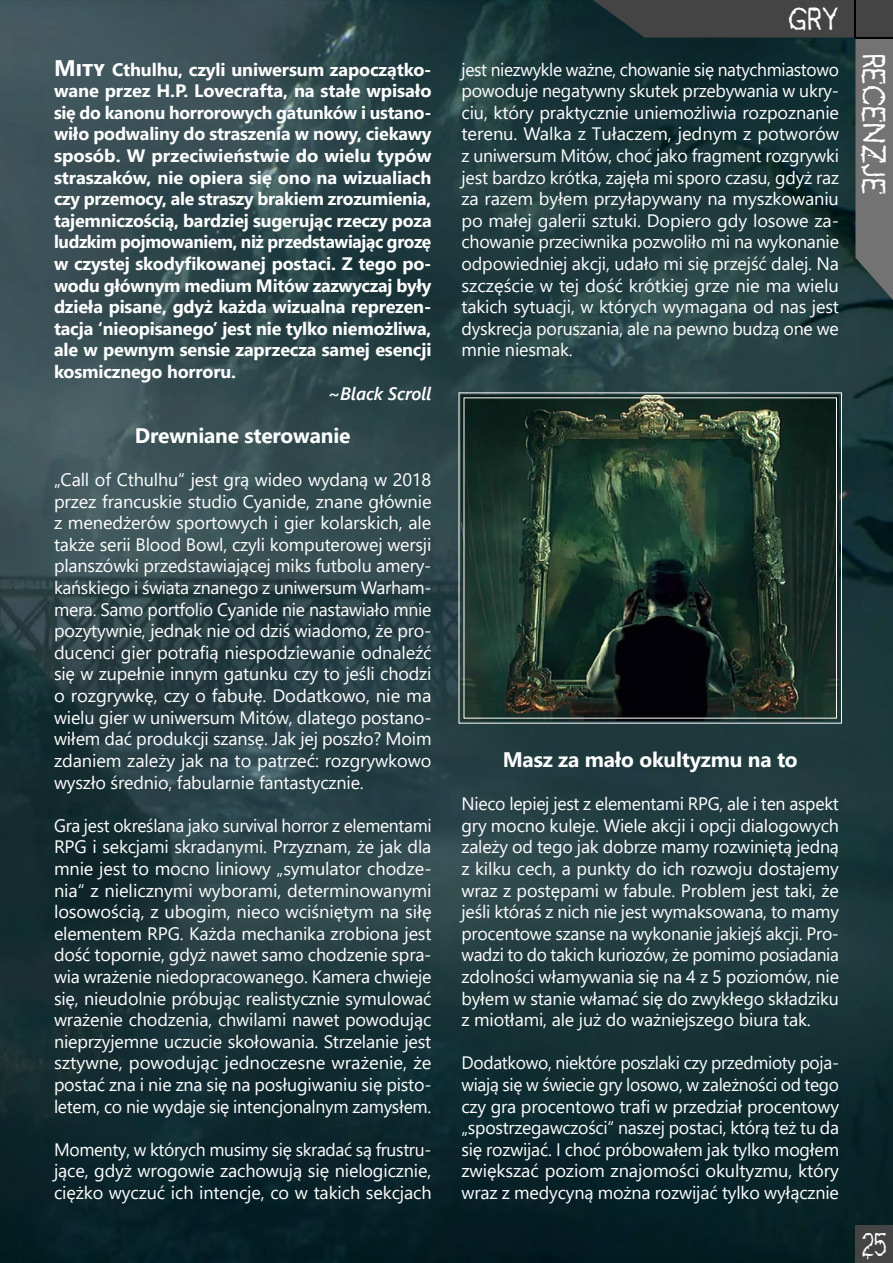
<style>
.page{position:relative;width:893px;height:1263px;background:#fff}
.page>*{position:absolute;margin:0;border:0;box-sizing:border-box;transform-origin:0 0}
.t1{font:30px "Bloodgutter 2000";color:#fff}
.t2{font:28.8px "Bloodgutter 2000";color:#fff;scale:.83 1}
.t3{font:700 21px "Segoe UI";letter-spacing:-.01em;color:#fff}
.t4{font:18px/21.6px "Segoe UI";letter-spacing:-.01em;color:#fff;text-align:justify}
.t5{font:700 18px/21.6px "Segoe UI";letter-spacing:-.01em;color:#fff;text-align:justify}
.t6{font:italic 600 18px "Segoe UI";letter-spacing:-.01em;color:#fff}
.s1{font-size:22.5px}
</style>
<div class="page">
<img style="left:0;top:0;width:893px;height:1263px">
<svg style="left:458px;top:392px;width:384px;height:332px;background:#24392e"></svg>
<svg style="left:593px;top:0;width:300px;height:300px;background:#263c3f"></svg>
<div style="left:855px;top:1225px;width:38px;height:38px;background:#444"></div>
<hr style="left:855px;top:37px;width:38px;height:1px;background:#000">
<hr style="left:855px;top:0;width:1px;height:38px;background:#000">
<p class="t5" style="left:54px;top:57px;width:379px"><span class="s1">Mity</span> Cthulhu, czyli uniwersum zapoczątko&shy;wane przez H.P. Lovecrafta, na stałe wpisało się do kanonu horrorowych gatunków i ustano&shy;wiło podwaliny do straszenia w nowy, ciekawy sposób. W przeciwieństwie do wielu typów straszaków, nie opiera się ono na wizualiach czy przemocy, ale straszy brakiem zrozumienia, tajemniczością, bardziej sugerując rzeczy poza ludzkim pojmowaniem, niż przedstawiając grozę w czystej skodyfikowanej postaci. Z tego po&shy;wodu głównym medium Mitów zazwyczaj były dzieła pisane, gdyż każda wizualna reprezen&shy;tacja ‘nieopisanego’ jest nie tylko niemożliwa, ale w pewnym sensie zaprzecza samej esencji kosmicznego horroru.</p>
<p class="t6" style="left:328px;top:376px;width:105px">~Black Scroll</p>
<p class="t3" style="left:135px;top:416px;width:217px">Drewniane sterowanie</p>
<p class="t4" style="left:54px;top:467px;width:379px">„Call of Cthulhu“ jest grą wideo wydaną w 2018 przez francuskie studio Cyanide, znane głównie z menedżerów sportowych i gier kolarskich, ale także serii Blood Bowl, czyli komputerowej wersji planszówki przedstawiającej miks futbolu amery&shy;kańskiego i świata znanego z uniwersum Warham&shy;mera. Samo portfolio Cyanide nie nastawiało mnie pozytywnie, jednak nie od dziś wiadomo, że pro&shy;ducenci gier potrafią niespodziewanie odnaleźć się w zupełnie innym gatunku czy to jeśli chodzi o rozgrywkę, czy o fabułę. Dodatkowo, nie ma wielu gier w uniwersum Mitów, dlatego postano&shy;wiłem dać produkcji szansę. Jak jej poszło? Moim zdaniem zależy jak na to patrzeć: rozgrywkowo wyszło średnio, fabularnie fantastycznie.</p>
<p class="t4" style="left:54px;top:813px;width:379px">Gra jest określana jako survival horror z elementami RPG i sekcjami skradanymi. Przyznam, że jak dla mnie jest to mocno liniowy „symulator chodze&shy;nia“ z nielicznymi wyborami, determinowanymi losowością, z ubogim, nieco wciśniętym na siłę elementem RPG. Każda mechanika zrobiona jest dość topornie, gdyż nawet samo chodzenie spra&shy;wia wrażenie niedopracowanego. Kamera chwieje się, nieudolnie próbując realistycznie symulować wrażenie chodzenia, chwilami nawet powodując nieprzyjemne uczucie skołowania. Strzelanie jest sztywne, powodując jednoczesne wrażenie, że postać zna i nie zna się na posługiwaniu się pisto&shy;letem, co nie wydaje się intencjonalnym zamysłem.</p>
<p class="t4" style="left:54px;top:1137px;width:379px">Momenty, w których musimy się skradać są frustru&shy;jące, gdyż wrogowie zachowują się nielogicznie, ciężko wyczuć ich intencje, co w takich sekcjach</p>
<h1 class="t1" style="left:788px;top:0;width:52px">GRY</h1>
<p class="t4" style="left:461px;top:57px;width:379px">jest niezwykle ważne, chowanie się natychmiastowo powoduje negatywny skutek przebywania w ukry&shy;ciu, który praktycznie uniemożliwia rozpoznanie terenu. Walka z Tułaczem, jednym z potworów z uniwersum Mitów, choć jako fragment rozgrywki jest bardzo krótka, zajęła mi sporo czasu, gdyż raz za razem byłem przyłapywany na myszkowaniu po małej galerii sztuki. Dopiero gdy losowe za&shy;chowanie przeciwnika pozwoliło mi na wykonanie odpowiedniej akcji, udało mi się przejść dalej. Na szczęście w tej dość krótkiej grze nie ma wielu takich sytuacji, w których wymagana od nas jest dyskrecja poruszania, ale na pewno budzą one we mnie niesmak.</p>
<h1 class="t1" style="left:893px;top:54px;width:142px;rotate:90deg">RECENZJE</h1>
<p class="t3" style="left:503px;top:740px;width:296px">Masz za mało okultyzmu na to</p>
<p class="t4" style="left:461px;top:791px;width:379px">Nieco lepiej jest z elementami RPG, ale i ten aspekt gry mocno kuleje. Wiele akcji i opcji dialogowych zależy od tego jak dobrze mamy rozwiniętą jedną z kilku cech, a punkty do ich rozwoju dostajemy wraz z postępami w fabule. Problem jest taki, że jeśli któraś z nich nie jest wymaksowana, to mamy procentowe szanse na wykonanie jakiejś akcji. Pro&shy;wadzi to do takich kuriozów, że pomimo posiadania zdolności włamywania się na 4 z 5 poziomów, nie byłem w stanie włamać się do zwykłego składziku z miotłami, ale już do ważniejszego biura tak.</p>
<p class="t4" style="left:461px;top:1050px;width:379px">Dodatkowo, niektóre poszlaki czy przedmioty poja&shy;wiają się w świecie gry losowo, w zależności od tego czy gra procentowo trafi w przedział procentowy „spostrzegawczości“ naszej postaci, którą też tu da się rozwijać. I choć próbowałem jak tylko mogłem zwiększać poziom znajomości okultyzmu, który wraz z medycyną można rozwijać tylko wyłącznie</p>
<h2 class="t2" style="left:862px;top:1227px;width:32px">25</h2>
</div>
